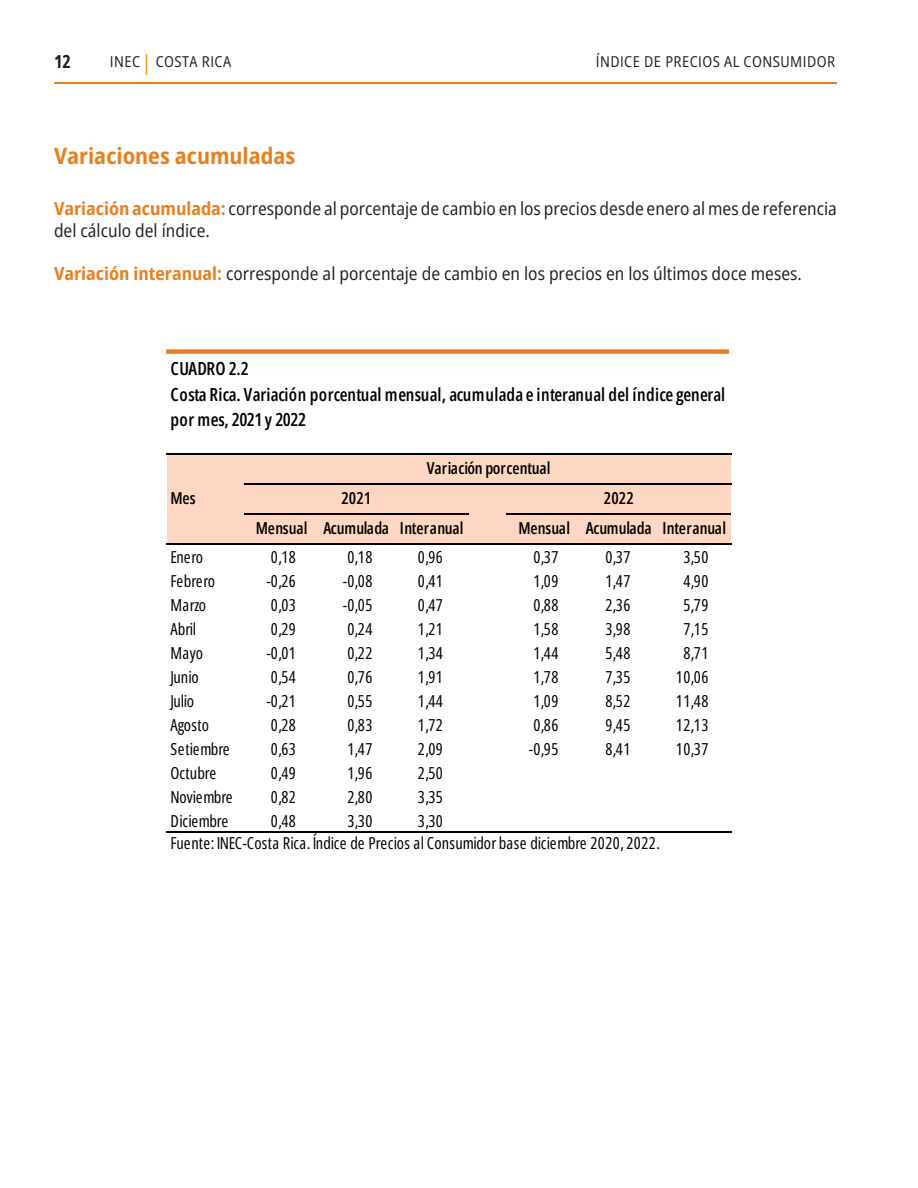
<style>
.page{position:relative;width:918px;height:1188px;background:#fff}
.page>*{position:absolute;margin:0;border:0;box-sizing:border-box;transform-origin:0 0}
.II_NVEL{font:700 semi-condensed 22.5px "Open Sans";color:#ea7e1d}
.t1{font:semi-condensed 18px/21.6px "Open Sans";color:#231f20}
.t2{font:600 18px/25.5px "Open Sans Condensed";letter-spacing:.01em;color:#000}
.t3{font:700 18px "Open Sans Condensed";color:#231f20}
.t4{font:16.5px/22.5px "Open Sans Condensed";letter-spacing:.025em;color:#000}
.t5{font:600 16.5px "Open Sans Condensed";letter-spacing:-.005em;color:#000}
.t6{font:16.5px "Open Sans Condensed";letter-spacing:-.01em;color:#000}
.t7{font:16.5px "Open Sans Condensed";letter-spacing:-.015em;color:#000}
.t8{font:16.5px "Open Sans Condensed";color:#000}
.t9{font:semi-condensed 15px "Open Sans";letter-spacing:.03em;color:#231f20}
.s1{font-weight:700;color:#ea7e1d}
</style>
<div class="page">
<svg style="left:146px;top:54px;width:1px;height:21px"></svg>
<hr style="left:54px;top:82px;width:783px;height:2px;background:#ea7e1d">
<div style="left:167px;top:453px;width:564px;height:92px;background:#fdd7c2"></div>
<hr style="left:244px;top:513px;width:225px;height:2px;background:#000">
<hr style="left:166px;top:453px;width:565px;height:2px;background:#000">
<hr style="left:244px;top:483px;width:487px;height:2px;background:#000">
<hr style="left:506px;top:513px;width:225px;height:2px;background:#000">
<hr style="left:166px;top:543px;width:565px;height:2px;background:#000">
<hr style="left:166px;top:831px;width:565px;height:2px;background:#000">
<div style="left:166px;top:349px;width:563px;height:5px;background:#ea7e1d"></div>
<p class="t3" style="left:54px;top:50px;width:18px">12</p>
<p class="t9" style="left:110px;top:52px;width:123px">INEC COSTA RICA</p>
<p class="t9" style="left:596px;top:52px;width:241px">ÍNDICE DE PRECIOS AL CONSUMIDOR</p>
<p class="II_NVEL" style="left:54px;top:141px;width:243px">Variaciones acumuladas</p>
<p class="t1" style="left:54px;top:198px;width:784px"><span class="s1">Variación acumulada:</span> corresponde al porcentaje de cambio en los precios desde enero al mes de referencia del cálculo del índice.</p>
<p class="t1" style="left:54px;top:262px;width:749px"><span class="s1">Variación interanual:</span> corresponde al porcentaje de cambio en los precios en los últimos doce meses.</p>
<p class="t2" style="left:170px;top:356px;width:80px">CUADRO 2.2</p>
<p class="t2" style="left:170px;top:381px;width:556px">Costa Rica. Variación porcentual mensual, acumulada e interanual del índice general por mes, 2021 y 2022</p>
<p class="t5" style="left:170px;top:487px;width:27px">Mes</p>
<p class="t5" style="left:427px;top:457px;width:125px">Variación porcentual</p>
<p class="t5" style="left:341px;top:487px;width:31px">2021</p>
<p class="t5" style="left:604px;top:487px;width:31px">2022</p>
<p class="t5" style="left:256px;top:517px;width:209px">Mensual Acumulada Interanual</p>
<p class="t5" style="left:518px;top:517px;width:209px">Mensual Acumulada Interanual</p>
<p class="t4" style="left:170px;top:545px;width:34px">Enero</p>
<p class="t4" style="left:271px;top:545px;width:26px">0,18</p>
<p class="t4" style="left:347px;top:545px;width:26px">0,18</p>
<p class="t4" style="left:418px;top:545px;width:26px">0,96</p>
<p class="t4" style="left:533px;top:545px;width:26px">0,37</p>
<p class="t4" style="left:605px;top:545px;width:26px">0,37</p>
<p class="t4" style="left:683px;top:545px;width:26px">3,50</p>
<p class="t6" style="left:170px;top:570px;width:46px">Febrero</p>
<p class="t4" style="left:266px;top:569px;width:31px">-0,26</p>
<p class="t4" style="left:343px;top:569px;width:31px">-0,08</p>
<p class="t4" style="left:418px;top:569px;width:26px">0,41</p>
<p class="t4" style="left:533px;top:569px;width:26px">1,09</p>
<p class="t4" style="left:605px;top:569px;width:26px">1,47</p>
<p class="t4" style="left:683px;top:569px;width:26px">4,90</p>
<p class="t4" style="left:170px;top:593px;width:37px">Marzo</p>
<p class="t4" style="left:271px;top:593px;width:26px">0,03</p>
<p class="t4" style="left:343px;top:593px;width:31px">-0,05</p>
<p class="t4" style="left:418px;top:593px;width:26px">0,47</p>
<p class="t4" style="left:533px;top:593px;width:26px">0,88</p>
<p class="t4" style="left:605px;top:593px;width:26px">2,36</p>
<p class="t4" style="left:683px;top:593px;width:26px">5,79</p>
<p class="t4" style="left:170px;top:617px;width:27px">Abril</p>
<p class="t4" style="left:271px;top:617px;width:26px">0,29</p>
<p class="t4" style="left:347px;top:617px;width:26px">0,24</p>
<p class="t4" style="left:418px;top:617px;width:26px">1,21</p>
<p class="t4" style="left:533px;top:617px;width:26px">1,58</p>
<p class="t4" style="left:605px;top:617px;width:26px">3,98</p>
<p class="t4" style="left:683px;top:617px;width:26px">7,15</p>
<p class="t4" style="left:170px;top:641px;width:34px">Mayo</p>
<p class="t4" style="left:266px;top:641px;width:31px">-0,01</p>
<p class="t4" style="left:347px;top:641px;width:26px">0,22</p>
<p class="t4" style="left:418px;top:641px;width:26px">1,34</p>
<p class="t4" style="left:533px;top:641px;width:26px">1,44</p>
<p class="t4" style="left:605px;top:641px;width:26px">5,48</p>
<p class="t4" style="left:683px;top:641px;width:26px">8,71</p>
<p class="t4" style="left:170px;top:665px;width:30px">Junio</p>
<p class="t4" style="left:271px;top:665px;width:26px">0,54</p>
<p class="t4" style="left:347px;top:665px;width:26px">0,76</p>
<p class="t4" style="left:418px;top:665px;width:26px">1,91</p>
<p class="t4" style="left:533px;top:665px;width:26px">1,78</p>
<p class="t4" style="left:605px;top:665px;width:26px">7,35</p>
<p class="t4" style="left:676px;top:665px;width:34px">10,06</p>
<p class="t4" style="left:170px;top:689px;width:25px">Julio</p>
<p class="t4" style="left:266px;top:689px;width:31px">-0,21</p>
<p class="t4" style="left:347px;top:689px;width:26px">0,55</p>
<p class="t4" style="left:418px;top:689px;width:26px">1,44</p>
<p class="t4" style="left:533px;top:689px;width:26px">1,09</p>
<p class="t4" style="left:605px;top:689px;width:26px">8,52</p>
<p class="t4" style="left:676px;top:689px;width:34px">11,48</p>
<p class="t4" style="left:170px;top:713px;width:40px">Agosto</p>
<p class="t4" style="left:271px;top:713px;width:26px">0,28</p>
<p class="t4" style="left:347px;top:713px;width:26px">0,83</p>
<p class="t4" style="left:418px;top:713px;width:26px">1,72</p>
<p class="t4" style="left:533px;top:713px;width:26px">0,86</p>
<p class="t4" style="left:605px;top:713px;width:26px">9,45</p>
<p class="t4" style="left:676px;top:713px;width:34px">12,13</p>
<p class="t4" style="left:170px;top:737px;width:61px">Setiembre</p>
<p class="t4" style="left:271px;top:737px;width:26px">0,63</p>
<p class="t4" style="left:347px;top:737px;width:26px">1,47</p>
<p class="t4" style="left:418px;top:737px;width:26px">2,09</p>
<p class="t4" style="left:529px;top:737px;width:31px">-0,95</p>
<p class="t4" style="left:605px;top:737px;width:26px">8,41</p>
<p class="t4" style="left:676px;top:737px;width:34px">10,37</p>
<p class="t8" style="left:170px;top:762px;width:47px">Octubre</p>
<p class="t4" style="left:271px;top:761px;width:26px">0,49</p>
<p class="t4" style="left:347px;top:761px;width:26px">1,96</p>
<p class="t4" style="left:418px;top:761px;width:26px">2,50</p>
<p class="t6" style="left:170px;top:786px;width:64px">Noviembre</p>
<p class="t4" style="left:271px;top:785px;width:26px">0,82</p>
<p class="t4" style="left:347px;top:785px;width:26px">2,80</p>
<p class="t4" style="left:418px;top:785px;width:26px">3,35</p>
<p class="t7" style="left:170px;top:810px;width:59px">Diciembre</p>
<p class="t4" style="left:271px;top:809px;width:26px">0,48</p>
<p class="t4" style="left:347px;top:809px;width:26px">3,30</p>
<p class="t4" style="left:170px;top:809px;width:491px;text-indent:248px">3,30<br>Fuente: INEC-Costa Rica. Índice de Precios al Consumidor base diciembre 2020, 2022.</p>
</div>
